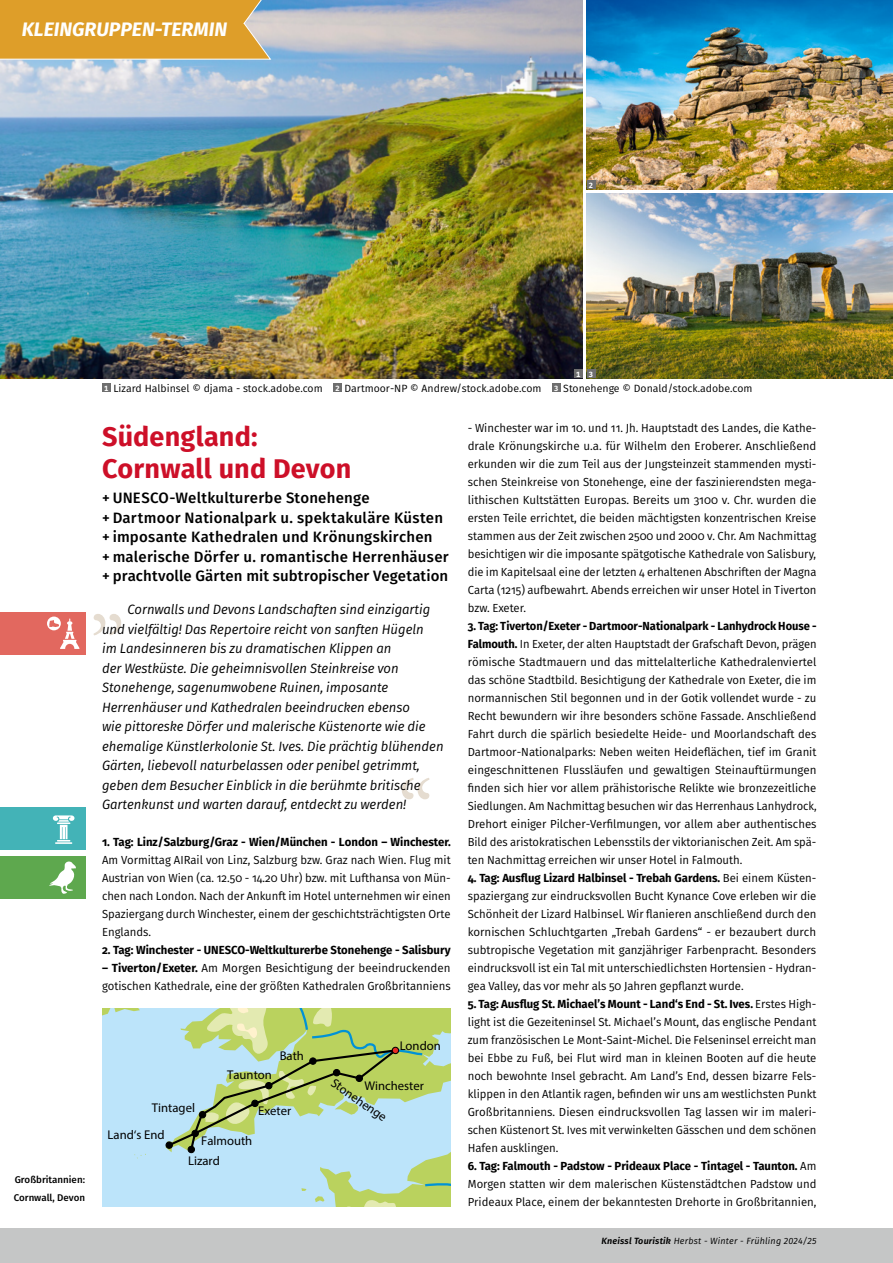
<style>
.page{position:relative;width:893px;height:1263px;background:#fff}
.page>*{position:absolute;margin:0;border:0;box-sizing:border-box;transform-origin:0 0}
._01a_Überschrift_1_Reise{font:700 27px "Fira Sans";letter-spacing:.005em;color:#cd0f28}
.t1{font:italic 700 19.5px "Fira Sans";color:#fff}
.t2{font:500 15px "Fira Sans";letter-spacing:.015em;color:#000}
._01d_Einleitungstext_6mm{font:italic 13.5px/19.5px "Fira Sans";color:#000}
.t3{font:12.75px "Helvetica";color:#000}
._02_Reiseverlauf{font:11.7px/18px "Fira Sans";color:#000;text-align:justify}
._02_Reiseverlauf-2{font:11.7px/18px "Fira Sans";color:#000;text-align:justify;scale:.95 1}
._02_Reiseverlauf-3{font:700 11.7px "Fira Sans";color:#000}
._04_Bildlegende__Bildquelle{font:10.5px "Fira Sans";color:#000}
.Rubrik_b{font:500 9.75px "Fira Sans";color:#000}
.Fusszeile_bold_italic_rb{font:italic 9px "Fira Sans";letter-spacing:.02em;color:#000}
.t4{font:700 7.5px "Fira Sans";color:#fff}
.s1{font-weight:700}
.s2{font-weight:600}
</style>
<div class="page">
<svg style="left:402px;top:778px;width:28px;height:21px"></svg>
<svg style="left:93px;top:614px;width:28px;height:21px"></svg>
<img style="left:587px;top:193px;width:306px;height:185px">
<img style="left:587px;top:0;width:306px;height:189px">
<div style="left:102px;top:384px;width:9px;height:8px;background:#6e6e6e"></div>
<div style="left:333px;top:384px;width:9px;height:8px;background:#6e6e6e"></div>
<div style="left:552px;top:384px;width:8px;height:8px;background:#6e6e6e"></div>
<img style="left:0;top:0;width:583px;height:378px">
<div style="left:574px;top:369px;width:9px;height:9px;background:#6e6e6e"></div>
<div style="left:587px;top:369px;width:8px;height:9px;background:#6e6e6e"></div>
<div style="left:587px;top:180px;width:8px;height:9px;background:#6e6e6e"></div>
<div style="left:0;top:1229px;width:893px;height:34px;background:#c5c6c6"></div>
<div style="left:0;top:808px;width:85px;height:42px;background:#43b3b7"></div>
<svg style="left:53px;top:815px;width:22px;height:29px"></svg>
<div style="left:0;top:856px;width:85px;height:43px;background:#5ea84e"></div>
<svg style="left:49px;top:861px;width:27px;height:33px"></svg>
<div style="left:0;top:612px;width:85px;height:43px;background:#e2685f"></div>
<svg style="left:47px;top:616px;width:32px;height:33px"></svg>
<svg style="left:102px;top:1159px;width:349px;height:47px;background:#bbe0da"></svg>
<svg style="left:102px;top:1008px;width:349px;height:151px;background:#b7d8b9"></svg>
<div style="left:392px;top:1047px;width:7px;height:6px;background:#e62d23;border-radius:50%"></div>
<div style="left:392px;top:1047px;width:7px;height:7px;border:1px solid #000;border-radius:50%"></div>
<div style="left:333px;top:1069px;width:7px;height:7px;background:#000;border-radius:50%"></div>
<div style="left:333px;top:1069px;width:7px;height:7px;border:1px solid #000;border-radius:50%"></div>
<div style="left:199px;top:1111px;width:7px;height:7px;background:#000;border-radius:50%"></div>
<div style="left:199px;top:1111px;width:7px;height:7px;border:1px solid #000;border-radius:50%"></div>
<svg style="left:0;top:0;width:272px;height:60px;background:#dca237"></svg>
<p class="t1" style="left:22px;top:13px;width:207px">KLEINGRUPPEN-TERMIN</p>
<p class="t4" style="left:589px;top:179px;width:6px">2</p>
<p class="t4" style="left:576px;top:368px;width:6px">1</p>
<p class="t4" style="left:589px;top:368px;width:5px">3</p>
<p class="Rubrik_b" style="left:15px;top:1172px;width:72px">Großbritannien:</p>
<p class="Rubrik_b" style="left:14px;top:1190px;width:73px">Cornwall, Devon</p>
<p class="t4" style="left:104px;top:382px;width:6px">1</p>
<p class="_04_Bildlegende__Bildquelle" style="left:113px;top:381px;width:211px">Lizard Halbinsel © djama - stock.adobe.com</p>
<p class="t4" style="left:335px;top:382px;width:6px">2</p>
<p class="_04_Bildlegende__Bildquelle" style="left:345px;top:381px;width:198px">Dartmoor-NP © Andrew/stock.adobe.com</p>
<p class="t4" style="left:554px;top:382px;width:5px">3</p>
<p class="_04_Bildlegende__Bildquelle" style="left:563px;top:381px;width:191px">Stonehenge © Donald/stock.adobe.com</p>
<p class="_01a_Überschrift_1_Reise" style="left:102px;top:414px;width:157px">Südengland:</p>
<p class="_01a_Überschrift_1_Reise" style="left:102px;top:446px;width:251px">Cornwall und Devon</p>
<p class="t2" style="left:102px;top:486px;width:269px">+ UNESCO-Weltkulturerbe Stonehenge</p>
<p class="t2" style="left:102px;top:505px;width:342px">+ Dartmoor Nationalpark u. spektakuläre Küsten</p>
<p class="t2" style="left:102px;top:525px;width:332px">+ imposante Kathedralen und Krönungskirchen</p>
<p class="t2" style="left:102px;top:544px;width:348px">+ malerische Dörfer u. romantische Herrenhäuser</p>
<p class="t2" style="left:102px;top:564px;width:348px">+ prachtvolle Gärten mit subtropischer Vegetation</p>
<p class="_01d_Einleitungstext_6mm" style="left:102px;top:599px;width:343px;text-indent:26px">Cornwalls und Devons Landschaften sind einzigartig und vielfältig! Das Repertoire reicht von sanften Hügeln<br>im Landesinneren bis zu dramatischen Klippen an<br>der Westküste. Die geheimnisvollen Steinkreise von Stonehenge, sagenumwobene Ruinen, imposante Herrenhäuser und Kathedralen beeindrucken ebenso<br>wie pittoreske Dörfer und malerische Küstenorte wie die ehemalige Künstlerkolonie St. Ives. Die prächtig blühenden Gärten, liebevoll naturbelassen oder penibel getrimmt, geben dem Besucher Einblick in die berühmte britische Gartenkunst und warten darauf, entdeckt zu werden!</p>
<p class="_02_Reiseverlauf" style="left:102px;top:833px;width:350px"><span class="s1">1. Tag: Linz/Salzburg/Graz - Wien/München - London – Winchester.<br></span>Am Vormittag AIRail von Linz, Salzburg bzw. Graz nach Wien. Flug mit Austrian von Wien (ca. 12.50 - 14.20 Uhr) bzw. mit Lufthansa von Mün&shy;chen nach London. Nach der Ankunft im Hotel unternehmen wir einen Spaziergang durch Winchester, einem der geschichtsträchtigsten Orte Englands.</p>
<p class="_02_Reiseverlauf-3" style="left:102px;top:940px;width:350px">2. Tag: Winchester - UNESCO-Weltkulturerbe Stonehenge - Salisbury</p>
<p class="_02_Reiseverlauf" style="left:102px;top:959px;width:350px"><span class="s1">– Tiverton/Exeter.</span> Am Morgen Besichtigung der beeindruckenden gotischen Kathedrale, eine der größten Kathedralen Großbritanniens</p>
<p class="t3" style="left:227px;top:1067px;width:46px">Taunton</p>
<p class="t3" style="left:280px;top:1048px;width:26px">Bath</p>
<p class="t3" style="left:152px;top:1099px;width:45px">Tintagel</p>
<p class="t3" style="left:108px;top:1127px;width:59px">Land‘s End</p>
<p class="t3" style="left:258px;top:1102px;width:35px">Exeter</p>
<p class="t3" style="left:201px;top:1132px;width:53px">Falmouth</p>
<p class="t3" style="left:188px;top:1152px;width:33px">Lizard</p>
<p class="t3" style="left:400px;top:1038px;width:43px">London</p>
<p class="t3" style="left:337px;top:1075px;width:66px;rotate:35deg">Stonehenge</p>
<p class="t3" style="left:364px;top:1078px;width:61px">Winchester</p>
<p class="_02_Reiseverlauf" style="left:468px;top:419px;width:350px">- Winchester war im 10. und 11. Jh. Hauptstadt des Landes, die Kathe&shy;drale Krönungskirche u.a. für Wilhelm den Eroberer. Anschließend erkunden wir die zum Teil aus der Jungsteinzeit stammenden mysti&shy;schen Steinkreise von Stonehenge, eine der faszinierendsten mega&shy;lithischen Kultstätten Europas. Bereits um 3100 v. Chr. wurden die ersten Teile errichtet, die beiden mächtigsten konzentrischen Kreise stammen aus der Zeit zwischen 2500 und 2000 v. Chr. Am Nachmittag besichtigen wir die imposante spätgotische Kathedrale von Salisbury, die im Kapitelsaal eine der letzten 4 erhaltenen Abschriften der Magna Carta (1215) aufbewahrt. Abends erreichen wir unser Hotel in Tiverton bzw. Exeter.</p>
<p class="_02_Reiseverlauf-2" style="left:468px;top:617px;width:369px"><span class="s1">3. Tag: Tiverton/Exeter - Dartmoor-Nationalpark - Lanhydrock House - Falmouth.</span> In Exeter, der alten Hauptstadt der Grafschaft Devon, prägen römische Stadtmauern und das mittelalterliche Kathedralenviertel das schöne Stadtbild. Besichtigung der Kathedrale von Exeter, die im normannischen Stil begonnen und in der Gotik vollendet wurde - zu Recht bewundern wir ihre besonders schöne Fassade. Anschließend Fahrt durch die spärlich besiedelte Heide- und Moorlandschaft des Dartmoor-Nationalparks: Neben weiten Heideflächen, tief im Granit eingeschnittenen Flussläufen und gewaltigen Steinauftürmungen finden sich hier vor allem prähistorische Relikte wie bronzezeitliche Siedlungen. Am Nachmittag besuchen wir das Herrenhaus Lanhydrock, Drehort einiger Pilcher-Verfilmungen, vor allem aber authentisches Bild des aristokratischen Lebensstils der viktorianischen Zeit. Am spä&shy;ten Nachmittag erreichen wir unser Hotel in Falmouth.</p>
<p class="_02_Reiseverlauf" style="left:468px;top:869px;width:350px"><span class="s1">4. Tag: Ausflug Lizard Halbinsel - Trebah Gardens.</span> Bei einem Küsten&shy;spaziergang zur eindrucksvollen Bucht Kynance Cove erleben wir die Schönheit der Lizard Halbinsel. Wir flanieren anschließend durch den kornischen Schluchtgarten „Trebah Gardens“ - er bezaubert durch subtropische Vegetation mit ganzjähriger Farbenpracht. Besonders eindrucksvoll ist ein Tal mit unterschiedlichsten Hortensien - Hydran&shy;gea Valley, das vor mehr als 50 Jahren gepflanzt wurde.</p>
<p class="_02_Reiseverlauf" style="left:468px;top:995px;width:350px;text-align:left"><span class="s1">5. Tag: Ausflug St. Michael’s Mount - Land‘s End - St. Ives.</span> Erstes High&shy;light ist die Gezeiteninsel St. Michael’s Mount, das englische Pendant zum französischen Le Mont-Saint-Michel. Die Felseninsel erreicht man bei Ebbe zu Fuß, bei Flut wird man in kleinen Booten auf die heute noch bewohnte Insel gebracht. Am Land’s End, dessen bizarre Fels&shy;klippen in den Atlantik ragen, befinden wir uns am westlichsten Punkt Großbritanniens. Diesen eindrucksvollen Tag lassen wir im maleri&shy;schen Küstenort St. Ives mit verwinkelten Gässchen und dem schönen Hafen ausklingen.</p>
<p class="_02_Reiseverlauf" style="left:468px;top:1157px;width:350px"><span class="s1">6. Tag: Falmouth - Padstow - Prideaux Place - Tintagel - Taunton.</span> Am Morgen statten wir dem malerischen Küstenstädtchen Padstow und Prideaux Place, einem der bekanntesten Drehorte in Großbritannien,</p>
<p class="Fusszeile_bold_italic_rb" style="left:602px;top:1234px;width:216px"><span class="s2">Kneissl Touristik</span> Herbst - Winter - Frühling 2024/25</p>
</div>
